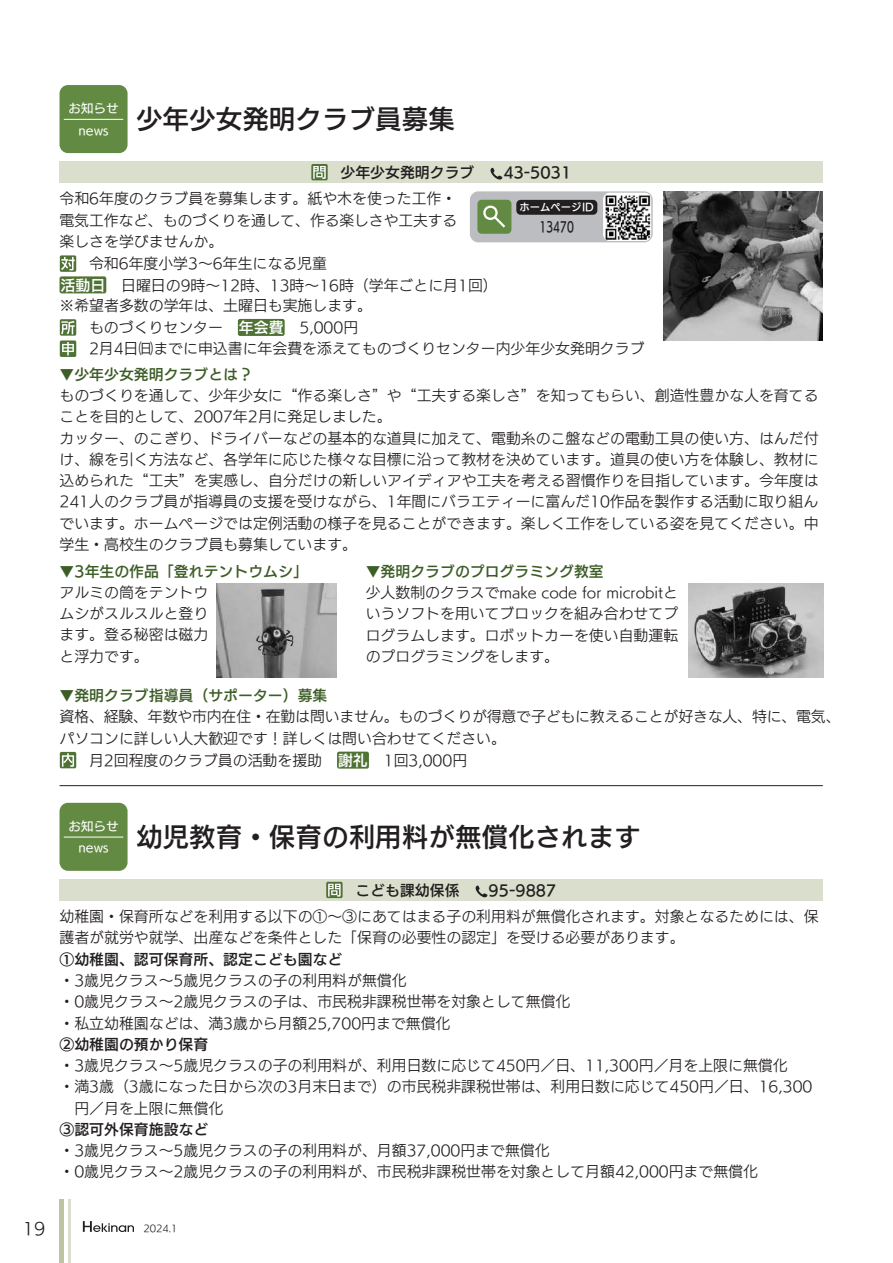
<style>
.page{position:relative;width:893px;height:1263px;background:#fff}
.page>*{position:absolute;margin:0;border:0;box-sizing:border-box;transform-origin:0 0}
.t1{font:26.55px "UD Kakugo Small Pr 6 DB";color:#231f20}
.t2{font:16.95px "UD Kakugo Small Pr 6 R";color:#231f20}
.t3{font:14.85px/21.3px "UD Kakugo Small Pr 6 R";color:#231f20}
.t4{font:14.85px "UD Kakugo Small Pr 6 N DB";color:#231f20}
.t5{font:14.85px "UD Kakugo Small Pr 6 DB";color:#3d5d27}
.t6{font:13.8px "UD Kakugo Small Pr 6 DB";color:#231f20;scale:.72 1}
.t7{font:12.75px/21.3px "UD Kakugo Small Pr 6 M";color:#fff;text-align:center}
.t8{font:10.65px "UD Kakugo Small Pr 6 DB";color:#fff}
.t9{font:9.6px "UD Kakugo Small Pr 6 R";color:#231f20}
.s1{font-family:"UD Kakugo Small Pr 6 DB";color:#fff}
</style>
<div class="page">
<div style="left:60px;top:162px;width:763px;height:21px;background:#dadecc"></div>
<div style="left:311px;top:164px;width:17px;height:16px;background:#507335;border-radius:2px"></div>
<svg style="left:313px;top:166px;width:13px;height:13px"></svg>
<svg style="left:490px;top:168px;width:12px;height:12px"></svg>
<div style="left:60px;top:85px;width:68px;height:68px;background:#638a42;border-radius:9px"></div>
<hr style="left:64px;top:119px;width:59px;height:1px;background:#fff">
<div style="left:60px;top:255px;width:16px;height:17px;background:#507335;border-radius:2px"></div>
<svg style="left:61px;top:257px;width:14px;height:13px"></svg>
<div style="left:60px;top:276px;width:46px;height:17px;background:#507335;border-radius:2px"></div>
<svg style="left:60px;top:319px;width:16px;height:17px"></svg>
<svg style="left:61px;top:321px;width:14px;height:13px"></svg>
<div style="left:238px;top:319px;width:47px;height:17px;background:#507335;border-radius:2px"></div>
<div style="left:60px;top:340px;width:16px;height:17px;background:#507335;border-radius:2px"></div>
<svg style="left:62px;top:342px;width:12px;height:13px"></svg>
<div style="left:60px;top:879px;width:763px;height:21px;background:#dadecc"></div>
<svg style="left:326px;top:882px;width:17px;height:16px"></svg>
<svg style="left:328px;top:884px;width:13px;height:12px"></svg>
<svg style="left:476px;top:885px;width:11px;height:12px"></svg>
<div style="left:60px;top:803px;width:68px;height:68px;background:#638a42;border-radius:9px"></div>
<hr style="left:64px;top:837px;width:59px;height:1px;background:#fff">
<div style="left:60px;top:752px;width:16px;height:16px;background:#587a3f;border-radius:2px"></div>
<svg style="left:62px;top:753px;width:12px;height:14px"></svg>
<div style="left:337px;top:752px;width:32px;height:17px;background:#507335;border-radius:2px"></div>
<img style="left:663px;top:191px;width:160px;height:149px">
<img style="left:216px;top:584px;width:121px;height:93px">
<img style="left:688px;top:584px;width:135px;height:93px">
<hr style="left:60px;top:785px;width:763px;height:1px;background:#231f20">
<div style="left:470px;top:191px;width:183px;height:51px;background:#bcbdc0;border-radius:9px"></div>
<div style="left:477px;top:200px;width:34px;height:34px;background:#638a42;border-radius:4px"></div>
<svg style="left:483px;top:205px;width:22px;height:23px"></svg>
<img style="left:603px;top:193px;width:48px;height:48px">
<div style="left:516px;top:200px;width:81px;height:15px;background:#231f20;border-radius:4px"></div>
<svg style="left:83px;top:1221px;width:51px;height:11px"></svg>
<hr style="left:60px;top:1199px;width:4px;height:64px;background:#bcc4a3">
<hr style="left:68px;top:1199px;width:2px;height:64px;background:#dadecc">
<p class="t7" style="left:68px;top:98px;width:53px">お知らせnews</p>
<h1 class="t1" style="left:136px;top:104px;width:320px">少年少女発明クラブ員募集</h1>
<p class="t4" style="left:341px;top:164px;width:232px">少年少女発明クラブ　 43-5031</p>
<p class="t3" style="left:60px;top:189px;width:398px">令和6年度のクラブ員を募集します。紙や木を使った工作・</p>
<p class="t3" style="left:60px;top:210px;width:399px">電気工作など、ものづくりを通して、作る楽しさや工夫する</p>
<p class="t3" style="left:60px;top:231px;width:165px">楽しさを学びませんか。</p>
<p class="t3" style="left:89px;top:254px;width:239px">令和6年度小学3～6年生になる児童</p>
<p class="t3" style="left:61px;top:275px;width:439px"><span class="s1">活動日</span> 日曜日の9時～12時、13時～16時（学年ごとに月1回）</p>
<p class="t3" style="left:60px;top:295px;width:314px">※希望者多数の学年は、土曜日も実施します。</p>
<p class="t3" style="left:89px;top:317px;width:557px">ものづくりセンター　<span class="s1">年会費</span> 5,000円<br>2月4日㈰までに申込書に年会費を添えてものづくりセンター内少年少女発明クラブ</p>
<p class="t5" style="left:60px;top:366px;width:195px">▼少年少女発明クラブとは？</p>
<p class="t3" style="left:60px;top:385px;width:761px">ものづくりを通して、少年少女に“作る楽しさ”や“工夫する楽しさ”を知ってもらい、創造性豊かな人を育てることを目的として、2007年2月に発足しました。<br>カッター、のこぎり、ドライバーなどの基本的な道具に加えて、電動糸のこ盤などの電動工具の使い方、はんだ付け、線を引く方法など、各学年に応じた様々な目標に沿って教材を決めています。道具の使い方を体験し、教材に込められた“工夫”を実感し、自分だけの新しいアイディアや工夫を考える習慣作りを目指しています。今年度は241人のクラブ員が指導員の支援を受けながら、1年間にバラエティーに富んだ10作品を製作する活動に取り組んでいます。ホームページでは定例活動の様子を見ることができます。楽しく工作をしている姿を見てください。中学生・高校生のクラブ員も募集しています。</p>
<p class="t5" style="left:60px;top:563px;width:250px">▼3年生の作品「登れテントウムシ」</p>
<p class="t3" style="left:60px;top:582px;width:150px;text-align:justify">アルミの筒をテントウムシがスルスルと登ります。登る秘密は磁力と浮力です。</p>
<p class="t8" style="left:519px;top:201px;width:76px">ホームページID</p>
<p class="t6" style="left:540px;top:219px;width:49px">13470</p>
<p class="t5" style="left:366px;top:563px;width:240px">▼発明クラブのプログラミング教室</p>
<p class="t3" style="left:366px;top:582px;width:314px;text-align:justify">少人数制のクラスでmake code for microbitというソフトを用いてブロックを組み合わせてプログラムします。ロボットカーを使い自動運転のプログラミングをします。</p>
<p class="t5" style="left:60px;top:687px;width:269px">▼発明クラブ指導員（サポーター）募集</p>
<p class="t3" style="left:60px;top:706px;width:783px">資格、経験、年数や市内在住・在勤は問いません。ものづくりが得意で子どもに教えることが好きな人、特に、電気、</p>
<p class="t3" style="left:60px;top:728px;width:448px">パソコンに詳しい人大歓迎です！詳しくは問い合わせてください。</p>
<p class="t3" style="left:89px;top:750px;width:380px">月2回程度のクラブ員の活動を援助　<span class="s1">謝礼</span> 1回3,000円</p>
<p class="t7" style="left:68px;top:816px;width:53px">お知らせnews</p>
<h1 class="t1" style="left:136px;top:822px;width:506px">幼児教育・保育の利用料が無償化されます</h1>
<p class="t4" style="left:355px;top:882px;width:202px">こども課幼保係　 95-9887</p>
<p class="t3" style="left:60px;top:906px;width:760px">幼稚園・保育所などを利用する以下の①～③にあてはまる子の利用料が無償化されます。対象となるためには、保護者が就労や就学、出産などを条件とした「保育の必要性の認定」を受ける必要があります。</p>
<p class="t4" style="left:60px;top:951px;width:284px">①幼稚園、認可保育所、認定こども園など</p>
<p class="t3" style="left:60px;top:970px;width:512px">・3歳児クラス～5歳児クラスの子の利用料が無償化<br>・0歳児クラス～2歳児クラスの子は、市民税非課税世帯を対象として無償化・私立幼稚園などは、満3歳から月額25,700円まで無償化</p>
<p class="t4" style="left:60px;top:1036px;width:150px">②幼稚園の預かり保育</p>
<p class="t3" style="left:60px;top:1055px;width:730px">・3歳児クラス～5歳児クラスの子の利用料が、利用日数に応じて450円／日、11,300円／月を上限に無償化</p>
<p class="t3" style="left:60px;top:1076px;width:754px">・満3歳（3歳になった日から次の3月末日まで）の市民税非課税世帯は、利用日数に応じて450円／日、16,300</p>
<p class="t3" style="left:74px;top:1098px;width:150px">円／月を上限に無償化</p>
<p class="t4" style="left:60px;top:1121px;width:150px">③認可外保育施設など</p>
<p class="t3" style="left:60px;top:1140px;width:700px">・3歳児クラス～5歳児クラスの子の利用料が、月額37,000円まで無償化<br>・0歳児クラス～2歳児クラスの子の利用料が、市民税非課税世帯を対象として月額42,000円まで無償化</p>
<p class="t2" style="left:23px;top:1220px;width:24px">19</p>
<p class="t9" style="left:144px;top:1223px;width:36px">2024.1</p>
</div>
